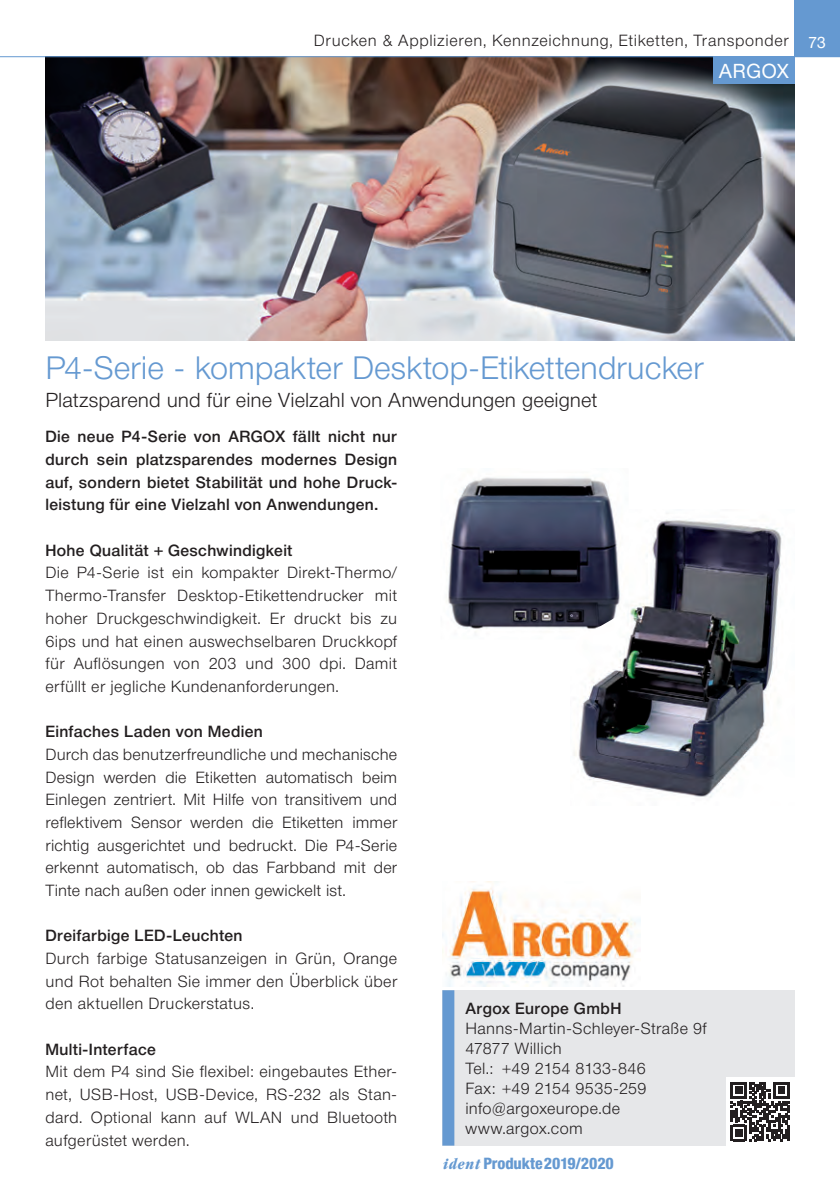
<style>
.page{position:relative;width:840px;height:1191px;background:#fff}
.page>*{position:absolute;margin:0;border:0;box-sizing:border-box;transform-origin:0 0}
.t1{font:300 32px "Neue Helvetica BQ";letter-spacing:-.005em;color:#6599d1}
.t2{font:300 20px "Neue Helvetica BQ";letter-spacing:.005em;color:#231f20}
.t3{font:20px "Neue Helvetica BQ";letter-spacing:.03em;color:#fff}
.t4{font:300 16px/22.6px "Neue Helvetica BQ";letter-spacing:.02em;color:#231f20;text-align:justify}
.t5{font:500 16px/22.6px "Neue Helvetica BQ";letter-spacing:.025em;color:#231f20;text-align:justify}
.t6{font:300 16px "Neue Helvetica BQ";letter-spacing:.04em;color:#231f20}
.t7{font:800 16px "Neue Helvetica Condensed BQ";letter-spacing:-.01em;color:#6599d1}
.t8{font:16px "Neue Helvetica BQ";color:#fff}
.s1{font-family:"Garamond";font-weight:700;font-style:italic;font-stretch:condensed}
</style>
<div class="page">
<img style="left:574px;top:520px;width:209px;height:278px">
<img style="left:448px;top:477px;width:180px;height:162px">
<img style="left:45px;top:57px;width:749px;height:283px">
<div style="left:794px;top:0;width:45px;height:57px;background:#6599d1"></div>
<hr style="left:0;top:56px;width:839px;height:1px;background:#6599d1">
<div style="left:442px;top:990px;width:352px;height:155px;background:#e6e7e9"></div>
<div style="left:442px;top:990px;width:12px;height:155px;background:#6599d1"></div>
<img style="left:442px;top:881px;width:198px;height:105px">
<div style="left:725px;top:1077px;width:68px;height:68px;background:#fff"></div>
<svg style="left:730px;top:1082px;width:59px;height:59px"></svg>
<div style="left:712px;top:57px;width:82px;height:27px;background:#6599d1"></div>
<p class="t6" style="left:313px;top:31px;width:476px">Drucken &amp; Applizieren, Kennzeichnung, Etiketten, Transponder</p>
<p class="t3" style="left:718px;top:59px;width:71px">ARGOX</p>
<p class="t8" style="left:808px;top:33px;width:19px">73</p>
<h1 class="t1" style="left:45px;top:348px;width:659px">P4-Serie - kompakter Desktop-Etikettendrucker</h1>
<p class="t2" style="left:45px;top:387px;width:553px">Platzsparend und für eine Vielzahl von Anwendungen geeignet</p>
<p class="t5" style="left:45px;top:425px;width:353px">Die neue P4-Serie von ARGOX fällt nicht nur durch sein platzsparendes modernes Design auf, sondern bietet Stabilität und hohe Druck&shy;leistung für eine Vielzahl von Anwendungen.</p>
<p class="t5" style="left:45px;top:538px;width:248px">Hohe Qualität + Geschwindigkeit</p>
<p class="t4" style="left:45px;top:561px;width:353px">Die P4-Serie ist ein kompakter Direkt-Thermo/ Thermo-Transfer Desktop-Etikettendrucker mit hoher Druckgeschwindigkeit. Er druckt bis zu 6ips und hat einen auswechselbaren Druckkopf für Auflösungen von 203 und 300 dpi. Damit erfüllt er jegliche Kundenanforderungen.</p>
<p class="t5" style="left:45px;top:720px;width:219px">Einfaches Laden von Medien</p>
<p class="t4" style="left:45px;top:743px;width:353px">Durch das benutzerfreundliche und mechanische Design werden die Etiketten automatisch beim Einlegen zentriert. Mit Hilfe von transitivem und reflektivem Sensor werden die Etiketten immer richtig ausgerichtet und bedruckt. Die P4-Serie erkennt automatisch, ob das Farbband mit der Tinte nach außen oder innen gewickelt ist.</p>
<p class="t5" style="left:45px;top:924px;width:199px">Dreifarbige LED-Leuchten</p>
<p class="t4" style="left:45px;top:947px;width:353px">Durch farbige Statusanzeigen in Grün, Orange und Rot behalten Sie immer den Überblick über den aktuellen Druckerstatus.</p>
<p class="t5" style="left:45px;top:1037px;width:112px">Multi-Interface</p>
<p class="t4" style="left:45px;top:1060px;width:353px">Mit dem P4 sind Sie flexibel: eingebautes Ether&shy;net, USB-Host, USB-Device, RS-232 als Stan&shy;dard. Optional kann auf WLAN und Bluetooth aufgerüstet werden.</p>
<p class="t5" style="left:465px;top:997px;width:157px">Argox Europe GmbH</p>
<p class="t4" style="left:465px;top:1018px;width:243px;line-height:20px;text-align:left">Hanns-Martin-Schleyer-Straße 9f<br>47877 Willich<br>Tel.: +49 2154 8133-846<br>Fax: +49 2154 9535-259 info@argoxeurope.de www.argox.com</p>
<p class="t7" style="left:443px;top:1153px;width:172px"><span class="s1">ident</span> Produkte2019/2020</p>
</div>
